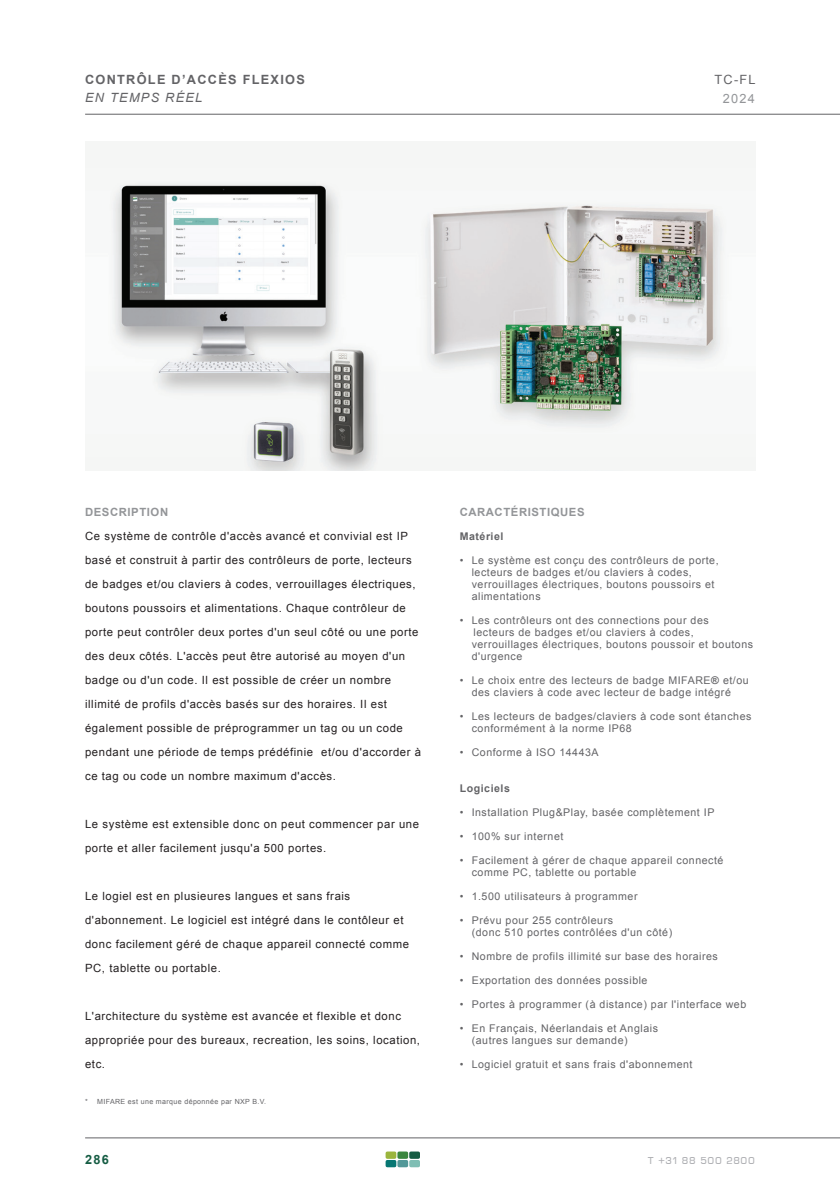
<style>
.page{position:relative;width:840px;height:1191px;background:#fff}
.page>*{position:absolute;margin:0;border:0;box-sizing:border-box;transform-origin:0 0}
.t1{font:700 12.8px "Arial";letter-spacing:.1em;color:#636366}
.t2{font:italic 12.8px "Arial";letter-spacing:.1em;color:#636366}
.t3{font:12.8px "Arial";color:#636366}
.t4{font:12.8px "Arial";color:#939598}
.t5{font:700 12.8px "Arial";color:#155c43}
.t6{font:12px "Eurostile DCD";letter-spacing:.05em;color:#adaeb2}
.t7{font:11.4px/24px "Arial";letter-spacing:.05em;color:#231f20}
.t8{font:700 11.4px "Arial";letter-spacing:.05em;color:#939598}
.t9{font:10.6px/12px "Arial";letter-spacing:.05em;color:#636366}
.t10{font:700 10.6px "Arial";letter-spacing:.05em;color:#636366}
.t11{font:7px "Arial";letter-spacing:.05em;color:#636366}
.s1{font-weight:700}
</style>
<div class="page">
<hr style="left:85px;top:1137px;width:754px;height:1px;background:#636366">
<svg style="left:385px;top:1151px;width:35px;height:16px"></svg>
<hr style="left:85px;top:114px;width:754px;height:1px;background:#636366">
<img style="left:111px;top:181px;width:613px;height:289px">
<p class="t1" style="left:85px;top:71px;width:221px">CONTRÔLE D’ACCÈS FLEXIOS</p>
<p class="t2" style="left:85px;top:89px;width:119px">EN TEMPS RÉEL</p>
<p class="t3" style="left:714px;top:71px;width:43px">TC-FL</p>
<p class="t4" style="left:722px;top:90px;width:34px">2024</p>
<p class="t8" style="left:85px;top:504px;width:84px">DESCRIPTION</p>
<p class="t7" style="left:85px;top:524px;width:337px">Ce système de contrôle d'accès avancé et convivial est IP basé et construit à partir des contrôleurs de porte, lecteurs de badges et/ou claviers à codes, verrouillages électriques, boutons poussoirs et alimentations. Chaque contrôleur de porte peut contrôler deux portes d'un seul côté ou une porte des deux côtés. L'accès peut être autorisé au moyen d'un badge ou d'un code. Il est possible de créer un nombre illimité de profils d'accès basés sur des horaires. Il est également possible de préprogrammer un tag ou un code pendant une période de temps prédéfinie et/ou d'accorder à ce tag ou code un nombre maximum d'accès.</p>
<p class="t7" style="left:85px;top:812px;width:335px">Le système est extensible donc on peut commencer par une porte et aller facilement jusqu'a 500 portes.</p>
<p class="t7" style="left:85px;top:884px;width:325px">Le logiel est en plusieures langues et sans frais d'abonnement. Le logiciel est intégré dans le contôleur et donc facilement géré de chaque appareil connecté comme PC, tablette ou portable.</p>
<p class="t7" style="left:85px;top:1004px;width:336px">L'architecture du système est avancée et flexible et donc appropriée pour des bureaux, recreation, les soins, location, etc.</p>
<p class="t11" style="left:85px;top:1097px;width:182px">* MIFARE est une marque déponnée par NXP B.V.</p>
<p class="t8" style="left:459px;top:504px;width:126px">CARACTÉRISTIQUES</p>
<p class="t10" style="left:459px;top:529px;width:45px">Matériel</p>
<p class="t9" style="left:471px;top:554px;width:248px;text-indent:-12px">• Le système est conçu des contrôleurs de porte, lecteurs de badges et/ou claviers à codes, verrouillages électriques, boutons poussoirs et alimentations</p>
<p class="t9" style="left:471px;top:614px;width:283px;text-indent:-12px">• Les contrôleurs ont des connections pour des<br>lecteurs de badges et/ou claviers à codes, verrouillages électriques, boutons poussoir et boutons d'urgence</p>
<p class="t9" style="left:459px;top:674px;width:290px;text-align:center">• Le choix entre des lecteurs de badge MIFARE<span class="s1">®</span> et/ou des claviers à code avec lecteur de badge intégré</p>
<p class="t9" style="left:471px;top:710px;width:281px;text-indent:-12px">• Les lecteurs de badges/claviers à code sont étanches conformément à la norme IP68</p>
<p class="t9" style="left:459px;top:746px;width:140px">• Conforme à ISO 14443A</p>
<p class="t10" style="left:459px;top:781px;width:52px">Logiciels</p>
<p class="t9" style="left:459px;top:806px;width:256px">• Installation Plug&amp;Play, basée complètement IP</p>
<p class="t9" style="left:459px;top:830px;width:105px">• 100% sur internet</p>
<p class="t9" style="left:471px;top:854px;width:253px;text-indent:-12px">• Facilement à gérer de chaque appareil connecté comme PC, tablette ou portable</p>
<p class="t9" style="left:459px;top:890px;width:179px">• 1.500 utilisateurs à programmer</p>
<p class="t9" style="left:471px;top:914px;width:202px;text-indent:-12px">• Prévu pour 255 contrôleurs<br>(donc 510 portes contrôlées d'un côté)</p>
<p class="t9" style="left:459px;top:950px;width:259px">• Nombre de profils illimité sur base des horaires</p>
<p class="t9" style="left:459px;top:974px;width:189px">• Exportation des données possible</p>
<p class="t9" style="left:459px;top:998px;width:288px">• Portes à programmer (à distance) par l'interface web</p>
<p class="t9" style="left:471px;top:1022px;width:188px;text-indent:-12px">• En Français, Néerlandais et Anglais (autres langues sur demande)</p>
<p class="t9" style="left:459px;top:1058px;width:234px">• Logiciel gratuit et sans frais d'abonnement</p>
<p class="t5" style="left:85px;top:1151px;width:25px">286</p>
<p class="t6" style="left:647px;top:1153px;width:108px">t +31 88 500 2800</p>
</div>
